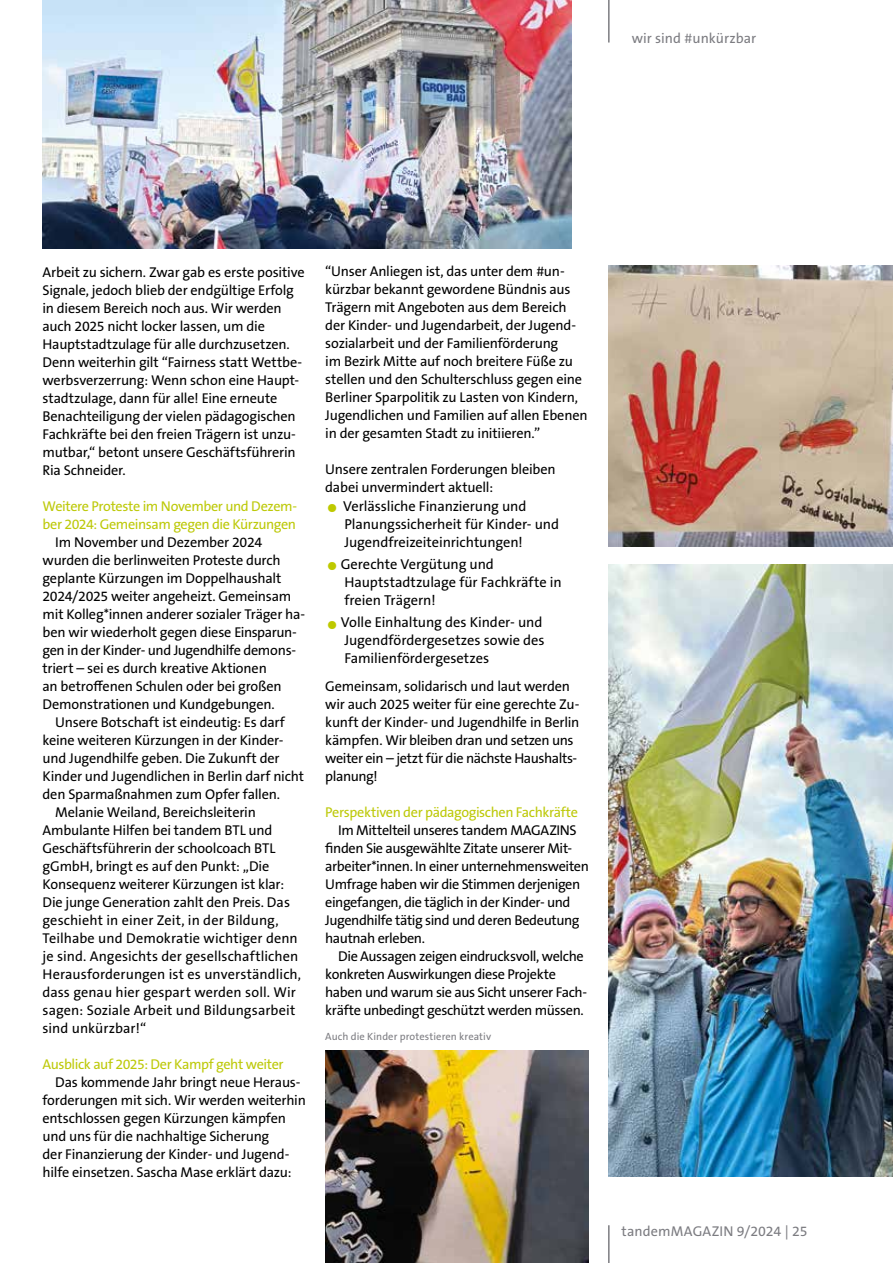
<style>
.page{position:relative;width:893px;height:1263px;background:#fff}
.page>*{position:absolute;margin:0;border:0;box-sizing:border-box;transform-origin:0 0}
.t1{font:14.4px/18px "The Sans B W5 Plain";letter-spacing:-.005em;color:#000}
.t2{font:14.25px/18px "The Sans B W5 Plain";letter-spacing:-.015em;color:#000}
.t3{font:14.25px "The Sans B W5 Plain";letter-spacing:.005em;color:#000}
.t4{font:14.25px/18px "The Sans B W5 Plain";letter-spacing:-.03em;color:#bdc909}
.t5{font:14.25px "The Sans B W5 Plain";color:#7c7c81}
.t6{font:10.5px "The Sans B W5 Plain";letter-spacing:.01em;color:#7c7c81}
.s1{font-size:33.6px;color:#bec900}
</style>
<div class="page">
<hr style="left:608px;top:1225px;width:2px;height:38px;background:#7c7c81">
<hr style="left:608px;top:0;width:2px;height:43px;background:#7c7c81">
<img style="left:325px;top:1051px;width:264px;height:212px">
<img style="left:608px;top:265px;width:285px;height:282px">
<img style="left:608px;top:565px;width:285px;height:612px">
<img style="left:43px;top:0;width:529px;height:249px">
<p class="t5" style="left:632px;top:29px;width:126px">wir sind #unkürzbar</p>
<p class="t2" style="left:43px;top:263px;width:264px">Arbeit zu sichern. Zwar gab es erste positive Signale, jedoch blieb der endgültige Erfolg in diesem Bereich noch aus. Wir werden auch 2025 nicht locker lassen, um die Hauptstadtzulage für alle durchzusetzen.<br>Denn weiterhin gilt “Fairness statt Wettbe&shy;werbsverzerrung: Wenn schon eine Haupt&shy;stadtzulage, dann für alle! Eine erneute Benachteiligung der vielen pädagogischen Fachkräfte bei den freien Trägern ist unzu&shy;mutbar,“ betont unsere Geschäftsführerin Ria Schneider.</p>
<p class="t4" style="left:43px;top:497px;width:256px">Weitere Proteste im November und Dezem&shy;ber 2024: Gemeinsam gegen die Kürzungen</p>
<p class="t2" style="left:43px;top:533px;width:264px;text-indent:13px">Im November und Dezember 2024 wurden die berlinweiten Proteste durch geplante Kürzungen im Doppelhaushalt 2024/2025 weiter angeheizt. Gemeinsam mit Kolleg*innen anderer sozialer Träger ha&shy;ben wir wiederholt gegen diese Einsparun&shy;gen in der Kinder- und Jugendhilfe demons&shy;triert – sei es durch kreative Aktionen<br>an betroffenen Schulen oder bei großen Demonstrationen und Kundgebungen.</p>
<p class="t2" style="left:55px;top:713px;width:231px">Unsere Botschaft ist eindeutig: Es darf</p>
<p class="t2" style="left:43px;top:731px;width:243px">keine weiteren Kürzungen in der Kinder-</p>
<p class="t2" style="left:43px;top:749px;width:239px">und Jugendhilfe geben. Die Zukunft der</p>
<p class="t2" style="left:43px;top:767px;width:263px">Kinder und Jugendlichen in Berlin darf nicht</p>
<p class="t2" style="left:43px;top:785px;width:239px">den Sparmaßnahmen zum Opfer fallen.</p>
<p class="t2" style="left:55px;top:803px;width:202px">Melanie Weiland, Bereichsleiterin</p>
<p class="t2" style="left:43px;top:821px;width:231px">Ambulante Hilfen bei tandem BTL und</p>
<p class="t2" style="left:43px;top:839px;width:235px">Geschäftsführerin der schoolcoach BTL</p>
<p class="t2" style="left:43px;top:857px;width:228px">gGmbH, bringt es auf den Punkt: „Die</p>
<p class="t2" style="left:43px;top:875px;width:243px">Konsequenz weiterer Kürzungen ist klar:</p>
<p class="t2" style="left:43px;top:893px;width:249px">Die junge Generation zahlt den Preis. Das</p>
<p class="t3" style="left:43px;top:910px;width:238px">geschieht in einer Zeit, in der Bildung,</p>
<p class="t3" style="left:43px;top:928px;width:257px">Teilhabe und Demokratie wichtiger denn</p>
<p class="t3" style="left:43px;top:946px;width:257px">je sind. Angesichts der gesellschaftlichen</p>
<p class="t3" style="left:43px;top:964px;width:260px">Herausforderungen ist es unverständlich,</p>
<p class="t3" style="left:43px;top:982px;width:255px">dass genau hier gespart werden soll. Wir</p>
<p class="t3" style="left:43px;top:1000px;width:254px">sagen: Soziale Arbeit und Bildungsarbeit</p>
<p class="t2" style="left:43px;top:1019px;width:105px">sind unkürzbar!“</p>
<p class="t4" style="left:43px;top:1055px;width:243px">Ausblick auf 2025: Der Kampf geht weiter</p>
<p class="t2" style="left:43px;top:1073px;width:265px;text-indent:13px">Das kommende Jahr bringt neue Heraus&shy;forderungen mit sich. Wir werden weiterhin entschlossen gegen Kürzungen kämpfen und uns für die nachhaltige Sicherung<br>der Finanzierung der Kinder- und Jugend&shy;hilfe einsetzen. Sascha Mase erklärt dazu:</p>
<p class="t2" style="left:325px;top:263px;width:264px">“Unser Anliegen ist, das unter dem #un&shy;kürzbar bekannt gewordene Bündnis aus Trägern mit Angeboten aus dem Bereich der Kinder- und Jugendarbeit, der Jugend&shy;sozialarbeit und der Familienförderung<br>im Bezirk Mitte auf noch breitere Füße zu stellen und den Schulterschluss gegen eine Berliner Sparpolitik zu Lasten von Kindern, Jugendlichen und Familien auf allen Ebenen in der gesamten Stadt zu initiieren.”</p>
<p class="t2" style="left:325px;top:461px;width:232px">Unsere zentralen Forderungen bleiben dabei unvermindert aktuell:</p>
<p class="t1" style="left:344px;top:497px;width:216px;text-indent:-19px"><span class="s1">•</span> Verlässliche Finanzierung und<br>Planungssicherheit für Kinder- und<br>Jugendfreizeiteinrichtungen!</p>
<p class="t1" style="left:344px;top:555px;width:219px;text-indent:-19px"><span class="s1">•</span>Gerechte Vergütung und<br>Hauptstadtzulage für Fachkräfte in freien Trägern!</p>
<p class="t1" style="left:344px;top:613px;width:202px;text-indent:-19px"><span class="s1">•</span>Volle Einhaltung des Kinder- und<br>Jugendfördergesetzes sowie des<br>Familienfördergesetzes</p>
<p class="t2" style="left:325px;top:677px;width:256px">Gemeinsam, solidarisch und laut werden wir auch 2025 weiter für eine gerechte Zu&shy;kunft der Kinder- und Jugendhilfe in Berlin kämpfen. Wir bleiben dran und setzen uns weiter ein – jetzt für die nächste Haushalts&shy;planung!</p>
<p class="t4" style="left:325px;top:803px;width:254px">Perspektiven der pädagogischen Fachkräfte</p>
<p class="t2" style="left:325px;top:821px;width:265px;text-indent:13px">Im Mittelteil unseres tandem MAGAZINS finden Sie ausgewählte Zitate unserer Mit&shy;arbeiter*innen. In einer unternehmensweiten Umfrage haben wir die Stimmen derjenigen eingefangen, die täglich in der Kinder- und Jugendhilfe tätig sind und deren Bedeutung hautnah erleben.</p>
<p class="t2" style="left:325px;top:947px;width:263px;text-indent:13px">Die Aussagen zeigen eindrucksvoll, welche konkreten Auswirkungen diese Projekte haben und warum sie aus Sicht unserer Fach&shy;kräfte unbedingt geschützt werden müssen.</p>
<p class="t6" style="left:325px;top:1030px;width:167px">Auch die Kinder protestieren kreativ</p>
<p class="t5" style="left:622px;top:1222px;width:188px">tandemMAGAZIN 9/2024 | 25</p>
</div>
